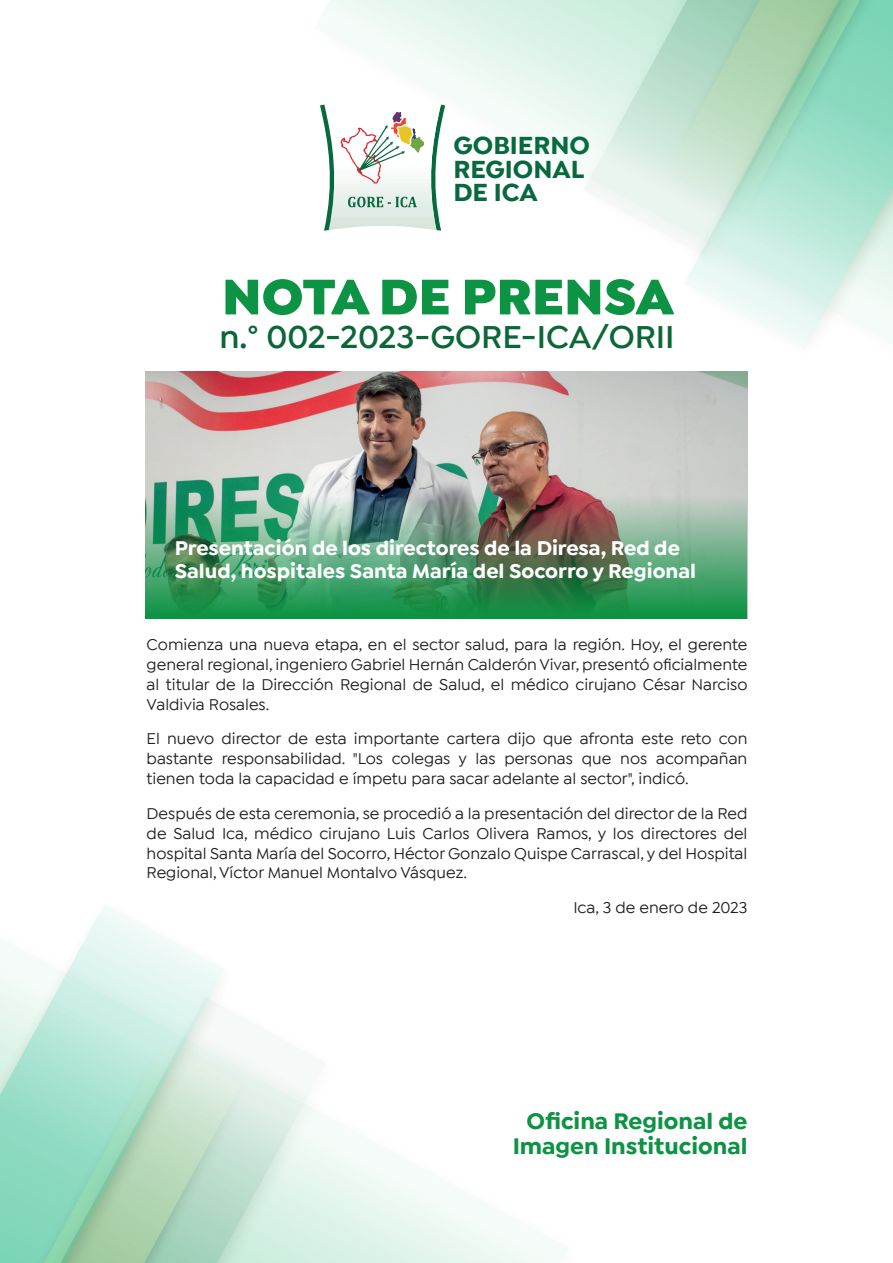
<style>
.page{position:relative;width:893px;height:1263px;background:#fff}
.page>*{position:absolute;margin:0;border:0;box-sizing:border-box;transform-origin:0 0}
.t1{font:900 53.4px "Isidora Sans";color:#0d9344}
.t2{font:600 33.45px "Isidora Sans";color:#0c6638}
.t3{font:700 26.1px/23.5px "Isidora Sans";color:#07693d}
.t4{font:700 23.85px/24.6px "Isidora Sans";color:#0d9344;text-align:center}
.t5{font:700 21px/22.5px "Isidora Sans";color:#fff}
.t6{font:500 16.5px/19.8px "Isidora Sans";color:#231f20;text-align:justify}
</style>
<div class="page">
<img style="left:145px;top:371px;width:602px;height:117px">
<img style="left:145px;top:488px;width:602px;height:131px">
<svg style="left:350px;top:1156px;width:198px;height:107px"></svg>
<svg style="left:0;top:905px;width:224px;height:74px"></svg>
<img style="left:0;top:979px;width:350px;height:284px">
<svg style="left:0;top:997px;width:326px;height:266px;background:#bfe4d3"></svg>
<img style="left:288px;top:371px;width:460px;height:18px">
<svg style="left:320px;top:0;width:245px;height:231px"></svg>
<svg style="left:685px;top:280px;width:208px;height:69px"></svg>
<svg style="left:583px;top:0;width:310px;height:256px;background:#bbe3d0"></svg>
<h3 class="t3" style="left:453px;top:134px;width:138px">GOBIERNO<br>REGIONAL<br>DE ICA</h3>
<h1 class="t1" style="left:222px;top:262px;width:453px">NOTA DE PRENSA</h1>
<h2 class="t2" style="left:220px;top:317px;width:457px">n.° 002-2023-GORE-ICA/ORII</h2>
<p class="t5" style="left:175px;top:537px;width:523px">Presentación de los directores de la Diresa, Red de<br>Salud, hospitales Santa María del Socorro y Regional</p>
<p class="t6" style="left:147px;top:635px;width:602px">Comienza una nueva etapa, en el sector salud, para la región. Hoy, el gerente general regional, ingeniero Gabriel Hernán Calderón Vivar, presentó oficialmente al titular de la Dirección Regional de Salud, el médico cirujano César Narciso Valdivia Rosales.</p>
<p class="t6" style="left:147px;top:729px;width:602px">El nuevo director de esta importante cartera dijo que afronta este reto con bastante responsabilidad. "Los colegas y las personas que nos acompañan tienen toda la capacidad e ímpetu para sacar adelante al sector", indicó.</p>
<p class="t6" style="left:147px;top:803px;width:602px">Después de esta ceremonia, se procedió a la presentación del director de la Red de Salud Ica, médico cirujano Luis Carlos Olivera Ramos, y los directores del hospital Santa María del Socorro, Héctor Gonzalo Quispe Carrascal, y del Hospital Regional, Víctor Manuel Montalvo Vásquez.</p>
<p class="t6" style="left:573px;top:898px;width:175px">Ica, 3 de enero de 2023</p>
<h3 class="t4" style="left:513px;top:1109px;width:236px">Oficina Regional de<br>Imagen Institucional</h3>
</div>
